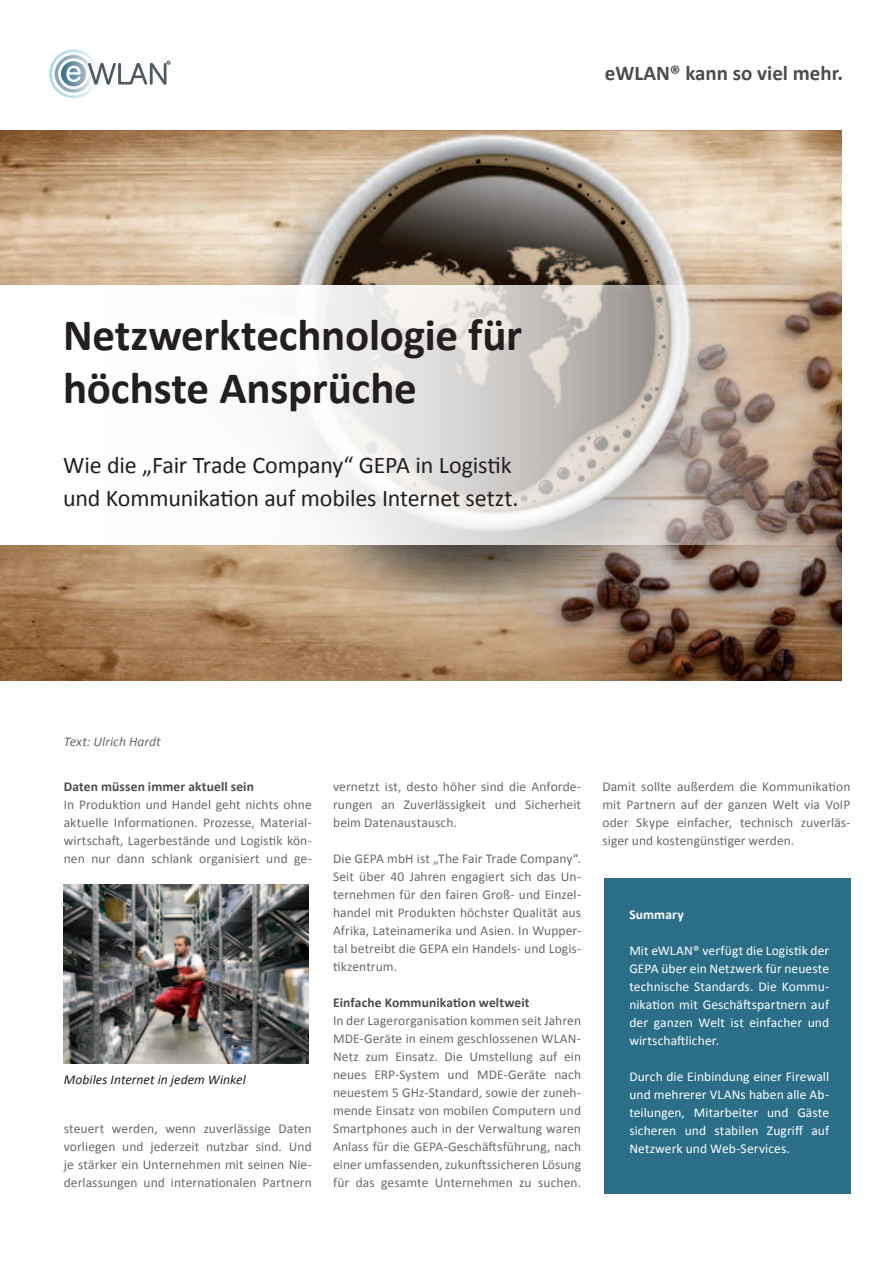
<style>
.page{position:relative;width:893px;height:1263px;background:#fff}
.page>*{position:absolute;margin:0;border:0;box-sizing:border-box;transform-origin:0 0}
.t1{font:700 45px/52.9px "Calibri";letter-spacing:-.005em;color:#231f20}
.t2{font:24px/33.5px "Calibri";letter-spacing:-.005em;color:#231f20}
.t3{font:700 21px "Calibri";color:#4b4c4d}
.t4{font:13.5px/18px "Calibri";letter-spacing:.005em;color:#69696c;text-align:justify}
.t5{font:13.5px/18px "Calibri";letter-spacing:.005em;color:#fff;text-align:justify}
.t6{font:700 13.5px "Calibri";letter-spacing:.01em;color:#4b4c4d}
.t7{font:italic 13.5px "Calibri";letter-spacing:.005em;color:#231f20}
.t8{font:italic 13.5px "Calibri";letter-spacing:.005em;color:#69696c}
.t9{font:700 13.5px "Calibri";letter-spacing:.01em;color:#fff}
.t10{font:3.3px "Calibri";color:#4c5a61}
</style>
<div class="page">
<img style="left:0;top:130px;width:842px;height:550px">
<svg style="left:0;top:285px;width:842px;height:259px"></svg>
<div style="left:604px;top:878px;width:246px;height:315px;background:#2b6e88"></div>
<svg style="left:49px;top:49px;width:121px;height:49px"></svg>
<img style="left:64px;top:884px;width:244px;height:179px">
<p class="t10" style="left:168px;top:61px;width:3px">R</p>
<h3 class="t3" style="left:605px;top:60px;width:240px">eWLAN® kann so viel mehr.</h3>
<h1 class="t1" style="left:63px;top:309px;width:460px">Netzwerktechnologie für höchste Ansprüche</h1>
<h2 class="t2" style="left:63px;top:448px;width:457px">Wie die „Fair Trade Company“ GEPA in Logistik und Kommunikation auf mobiles Internet setzt.</h2>
<p class="t8" style="left:64px;top:732px;width:98px">Text: Ulrich Hardt</p>
<p class="t6" style="left:64px;top:778px;width:192px">Daten müssen immer aktuell sein</p>
<p class="t4" style="left:64px;top:795px;width:250px">In Produktion und Handel geht nichts ohne aktuelle Informationen. Prozesse, Material&shy;wirtschaft, Lagerbestände und Logistik kön&shy;nen nur dann schlank organisiert und ge-</p>
<p class="t7" style="left:64px;top:1070px;width:184px">Mobiles Internet in jedem Winkel</p>
<p class="t4" style="left:64px;top:1119px;width:250px">steuert werden, wenn zuverlässige Daten vorliegen und jederzeit nutzbar sind. Und je stärker ein Unternehmen mit seinen Nie&shy;derlassungen und internationalen Partnern</p>
<p class="t4" style="left:333px;top:777px;width:250px">vernetzt ist, desto höher sind die Anforde&shy;rungen an Zuverlässigkeit und Sicherheit beim Datenaustausch.</p>
<p class="t4" style="left:333px;top:849px;width:250px">Die GEPA mbH ist „The Fair Trade Company“.<br>Seit über 40 Jahren engagiert sich das Un&shy;ternehmen für den fairen Groß- und Einzel&shy;handel mit Produkten höchster Qualität aus Afrika, Lateinamerika und Asien. In Wupper&shy;tal betreibt die GEPA ein Handels- und Logis&shy;tikzentrum.</p>
<p class="t6" style="left:333px;top:994px;width:198px">Einfache Kommunikation weltweit</p>
<p class="t4" style="left:333px;top:1011px;width:250px">In der Lagerorganisation kommen seit Jahren MDE-Geräte in einem geschlossenen WLAN-Netz zum Einsatz. Die Umstellung auf ein neues ERP-System und MDE-Geräte nach neuestem 5 GHz-Standard, sowie der zuneh&shy;mende Einsatz von mobilen Computern und Smartphones auch in der Verwaltung waren Anlass für die GEPA-Geschäftsführung, nach einer umfassenden, zukunftssicheren Lösung für das gesamte Unternehmen zu suchen.</p>
<p class="t4" style="left:602px;top:777px;width:250px">Damit sollte außerdem die Kommunikation mit Partnern auf der ganzen Welt via VoIP oder Skype einfacher, technisch zuverläs&shy;siger und kostengünstiger werden.</p>
<p class="t9" style="left:629px;top:906px;width:56px">Summary</p>
<p class="t5" style="left:629px;top:941px;width:201px">Mit eWLAN® verfügt die Logistik der GEPA über ein Netzwerk für neueste technische Standards. Die Kommu&shy;nikation mit Geschäftspartnern auf der ganzen Welt ist einfacher und wirtschaftlicher.</p>
<p class="t5" style="left:629px;top:1067px;width:201px">Durch die Einbindung einer Firewall und mehrerer VLANs haben alle Ab&shy;teilungen, Mitarbeiter und Gäste sicheren und stabilen Zugriff auf Netzwerk und Web-Services.</p>
</div>
